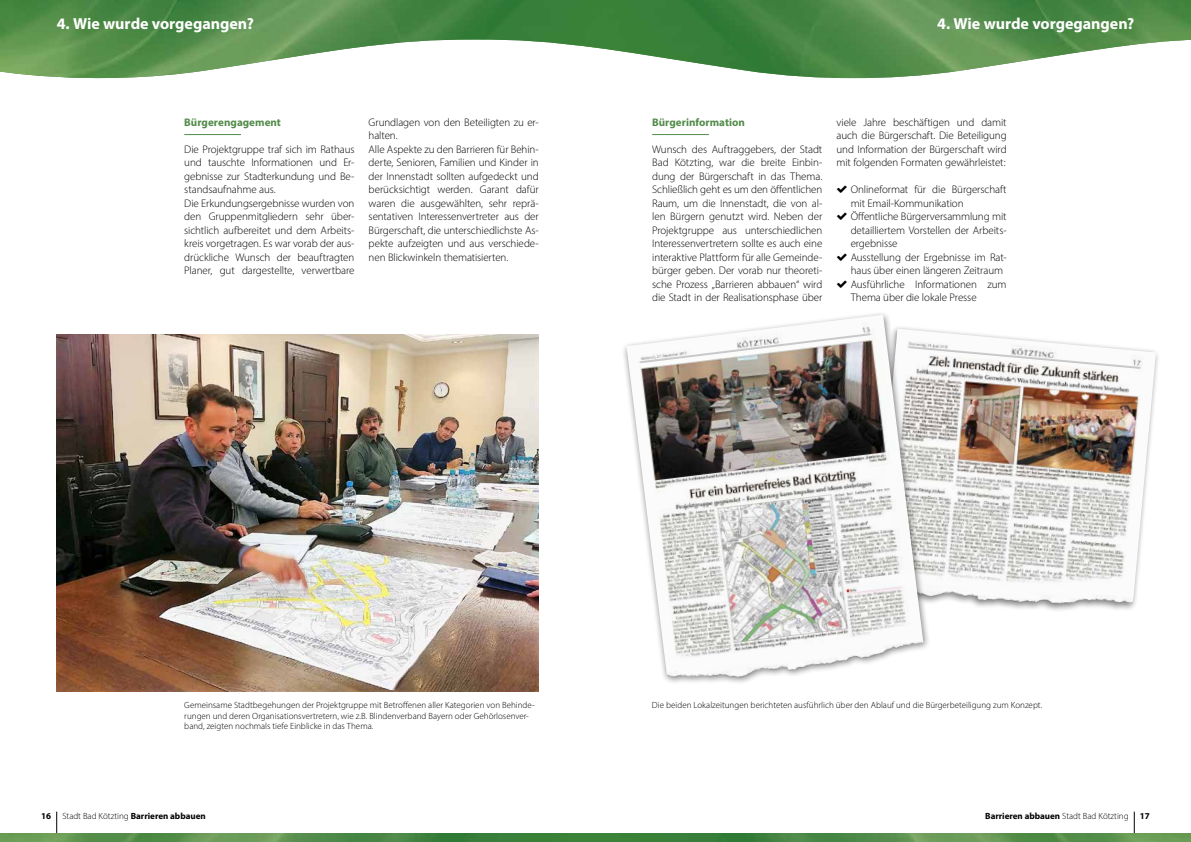
<style>
.page{position:relative;width:1191px;height:842px;background:#fff}
.page>*{position:absolute;margin:0;border:0;box-sizing:border-box;transform-origin:0 0}
.t1{font:700 16px "Myriad Pro";letter-spacing:-.005em;color:#fff}
.t2{font:300 11px/13.5px "Myriad Pro";letter-spacing:-.01em;color:#000}
.t3{font:700 11px "Myriad Pro";color:#528b49}
.t4{font:300 9px/10.8px "Myriad Pro";color:#000}
.t5{font:700 9px "Myriad Pro";color:#000}
.s1{font-weight:700}
.s2{font-weight:300}
</style>
<div class="page">
<hr style="left:1134px;top:812px;width:1px;height:30px;background:#000">
<hr style="left:56px;top:812px;width:1px;height:30px;background:#000">
<img style="left:0;top:833px;width:1191px;height:9px">
<img style="left:0;top:0;width:1191px;height:79px">
<img style="left:57px;top:334px;width:482px;height:357px">
<hr style="left:184px;top:134px;width:57px;height:1px;background:#528b49">
<hr style="left:652px;top:134px;width:57px;height:1px;background:#528b49">
<img style="left:930px;top:330px;width:226px;height:281px">
<div style="left:621px;top:311px;width:309px;height:374px;background:#000;opacity:.5"></div>
<img style="left:626px;top:315px;width:301px;height:370px">
<h1 class="t1" style="left:57px;top:13px;width:199px">4. Wie wurde vorgegangen?</h1>
<h1 class="t1" style="left:937px;top:13px;width:199px">4. Wie wurde vorgegangen?</h1>
<p class="t3" style="left:184px;top:115px;width:98px">Bürgerengagement</p>
<p class="t2" style="left:184px;top:142px;width:172px">Die Projektgruppe traf sich im Rathaus und tauschte Informationen und Er&shy;gebnisse zur Stadterkundung und Be&shy;standsaufnahme aus.<br>Die Erkundungsergebnisse wurden von den Gruppenmitgliedern sehr über&shy;sichtlich aufbereitet und dem Arbeits&shy;kreis vorgetragen. Es war vorab der aus&shy;drückliche Wunsch der beauftragten Planer, gut dargestellte, verwertbare</p>
<p class="t2" style="left:369px;top:115px;width:172px">Grundlagen von den Beteiligten zu er&shy;halten.<br>Alle Aspekte zu den Barrieren für Behin&shy;derte, Senioren, Familien und Kinder in der Innenstadt sollten aufgedeckt und berücksichtigt werden. Garant dafür waren die ausgewählten, sehr reprä&shy;sentativen Interessenvertreter aus der Bürgerschaft, die unterschiedlichste As&shy;pekte aufzeigten und aus verschiede&shy;nen Blickwinkeln thematisierten.</p>
<p class="t3" style="left:652px;top:115px;width:94px">Bürgerinformation</p>
<p class="t2" style="left:652px;top:142px;width:172px;text-align:justify">Wunsch des Auftraggebers, der Stadt Bad Kötzting, war die breite Einbin&shy;dung der Bürgerschaft in das Thema.<br>Schließlich geht es um den öffentlichen Raum, um die Innenstadt, die von al&shy;len Bürgern genutzt wird. Neben der Projektgruppe aus unterschiedlichen Interessenvertretern sollte es auch eine interaktive Plattform für alle Gemeinde&shy;bürger geben. Der vorab nur theoreti&shy;sche Prozess „Barrieren abbauen“ wird die Stadt in der Realisationsphase über</p>
<p class="t2" style="left:836px;top:115px;width:172px;text-align:justify">viele Jahre beschäftigen und damit auch die Bürgerschaft. Die Beteiligung und Information der Bürgerschaft wird mit folgenden Formaten gewährleistet:</p>
<p class="t2" style="left:850px;top:182px;width:157px">Onlineformat für die Bürgerschaft mit Email-Kommunikation<br>Öffentliche Bürgerversammlung mit detailliertem Vorstellen der Arbeits&shy;ergebnisse<br>Ausstellung der Ergebnisse im Rat&shy;haus über einen längeren Zeitraum<br>Ausführliche Informationen zum<br>Thema über die lokale Presse</p>
<p class="t4" style="left:184px;top:699px;width:352px">Gemeinsame Stadtbegehungen der Projektgruppe mit Betroffenen aller Kategorien von Behinde&shy;rungen und deren Organisationsvertretern, wie z.B. Blindenverband Bayern oder Gehörlosenver&shy;band, zeigten nochmals tiefe Einblicke in das Thema.</p>
<p class="t4" style="left:652px;top:699px;width:392px">Die beiden Lokalzeitungen berichteten ausführlich über den Ablauf und die Bürgerbeteiligung zum Konzept.</p>
<p class="t5" style="left:41px;top:810px;width:11px">16</p>
<p class="t4" style="left:62px;top:810px;width:145px">Stadt Bad Kötzting <span class="s1">Barrieren abbauen</span></p>
<p class="t5" style="left:985px;top:810px;width:145px">Barrieren abbauen <span class="s2">Stadt Bad Kötzting</span></p>
<p class="t5" style="left:1140px;top:810px;width:11px">17</p>
</div>
